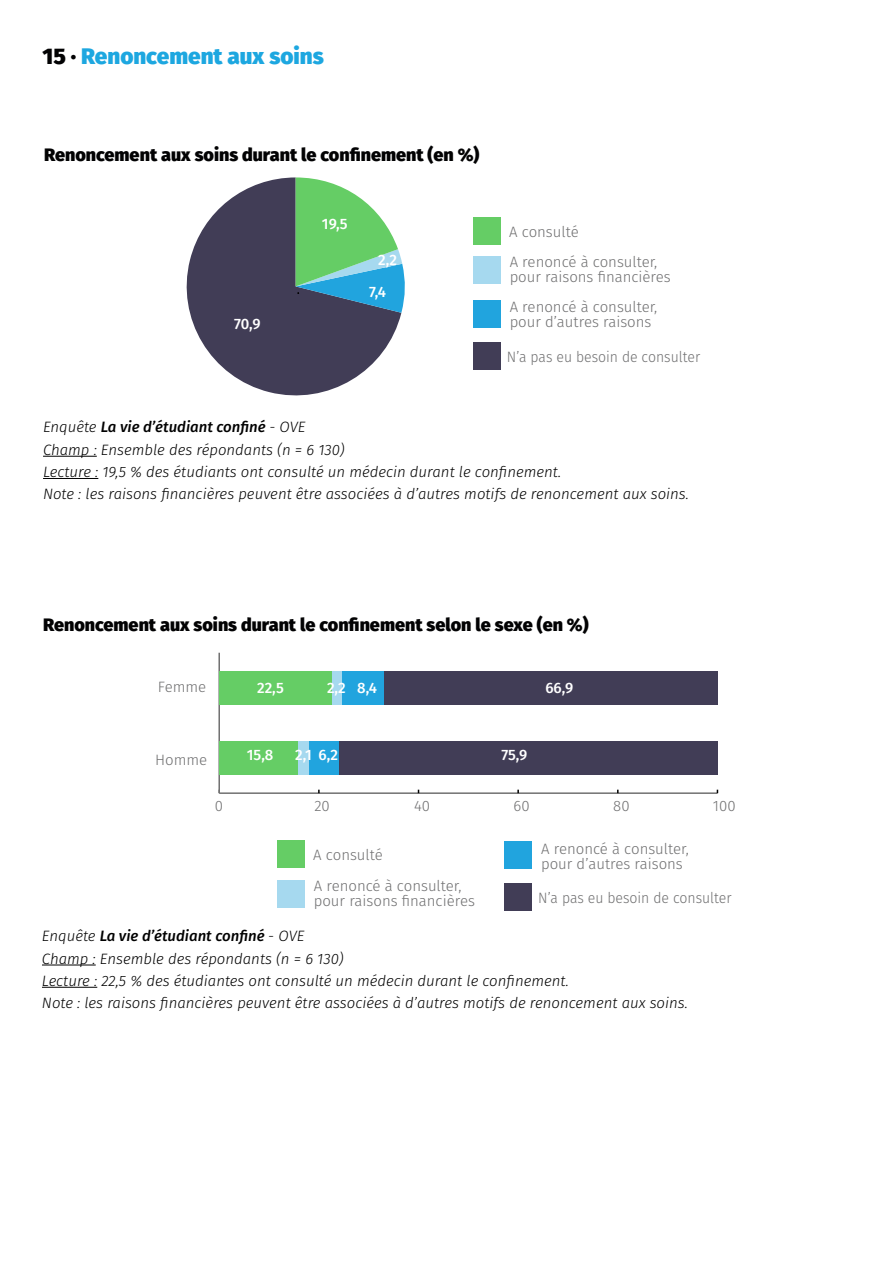
<style>
.page{position:relative;width:893px;height:1263px;background:#fff}
.page>*{position:absolute;margin:0;border:0;box-sizing:border-box;transform-origin:0 0}
.t1{font:800 22.5px "Fira Sans";color:#1da7e0}
.t2{font:800 18px "Fira Sans";color:#020203}
.t3{font:italic 300 15px/22.2px "Fira Sans";color:#000}
.t4{font:300 15px/15px "Fira Sans";color:#707071}
.t5{font:300 15px "Fira Sans";color:#707071;scale:.94 1}
.t6{font:500 15px "Fira Sans";color:#fff}
.s1{color:#020203}
.s2{font-weight:500}
</style>
<div class="page">
<svg style="left:186px;top:177px;width:215px;height:219px;fill:#413d56"></svg>
<svg style="left:296px;top:177px;width:109px;height:136px"></svg>
<div style="left:473px;top:256px;width:28px;height:28px;background:#a6d9ef"></div>
<div style="left:473px;top:300px;width:28px;height:27px;background:#21a4de"></div>
<div style="left:473px;top:342px;width:28px;height:27px;background:#413d56"></div>
<div style="left:473px;top:217px;width:28px;height:27px;background:#65cd65"></div>
<hr style="left:42px;top:965px;width:54px;height:1px;background:#000">
<hr style="left:42px;top:987px;width:55px;height:1px;background:#000">
<hr style="left:219px;top:792px;width:498px;height:2px;background:#707070">
<hr style="left:218px;top:653px;width:2px;height:140px;background:#707070">
<div style="left:384px;top:671px;width:333px;height:34px;background:#413d56"></div>
<div style="left:339px;top:741px;width:378px;height:34px;background:#413d56"></div>
<div style="left:342px;top:671px;width:42px;height:34px;background:#21a4de"></div>
<div style="left:308px;top:741px;width:31px;height:34px;background:#21a4de"></div>
<div style="left:331px;top:671px;width:11px;height:34px;background:#a6d9ef"></div>
<div style="left:298px;top:741px;width:10px;height:34px;background:#a6d9ef"></div>
<div style="left:219px;top:671px;width:112px;height:34px;background:#65cd65"></div>
<div style="left:219px;top:741px;width:79px;height:34px;background:#65cd65"></div>
<div style="left:277px;top:880px;width:28px;height:27px;background:#a6d9ef"></div>
<div style="left:504px;top:841px;width:28px;height:28px;background:#21a4de"></div>
<div style="left:504px;top:883px;width:28px;height:28px;background:#413d56"></div>
<div style="left:277px;top:840px;width:28px;height:28px;background:#65cd65"></div>
<hr style="left:43px;top:456px;width:54px;height:1px;background:#000">
<hr style="left:43px;top:478px;width:55px;height:1px;background:#000">
<h1 class="t1" style="left:43px;top:36px;width:283px"><span class="s1">15 ·</span> Renoncement aux soins</h1>
<p class="t2" style="left:44px;top:139px;width:437px">Renoncement aux soins durant le confinement (en %)</p>
<p class="t6" style="left:234px;top:312px;width:28px">70,9</p>
<p class="t6" style="left:322px;top:212px;width:27px">19,5</p>
<p class="t6" style="left:378px;top:248px;width:20px">2,2</p>
<p class="t6" style="left:369px;top:280px;width:18px">7,4</p>
<p class="t4" style="left:509px;top:224px;width:71px">A consulté</p>
<p class="t4" style="left:510px;top:254px;width:163px">A renoncé à consulter, pour raisons financières</p>
<p class="t4" style="left:510px;top:299px;width:149px">A renoncé à consulter, pour d’autres raisons</p>
<p class="t5" style="left:507px;top:346px;width:207px">N’a pas eu besoin de consulter</p>
<p class="t3" style="left:43px;top:416px;width:647px">Enquête <span class="s2">La vie d’étudiant confiné</span> - OVE<br>Champ : Ensemble des répondants (n = 6 130)<br>Lecture : 19,5 % des étudiants ont consulté un médecin durant le confinement.<br>Note : les raisons financières peuvent être associées à d’autres motifs de renoncement aux soins.</p>
<p class="t2" style="left:43px;top:608px;width:547px">Renoncement aux soins durant le confinement selon le sexe (en %)</p>
<p class="t4" style="left:158px;top:679px;width:50px">Femme</p>
<p class="t6" style="left:257px;top:675px;width:28px">22,5</p>
<p class="t6" style="left:327px;top:675px;width:52px">2,2 8,4</p>
<p class="t6" style="left:545px;top:675px;width:29px">66,9</p>
<p class="t4" style="left:155px;top:752px;width:54px">Homme</p>
<p class="t6" style="left:247px;top:743px;width:28px">15,8</p>
<p class="t6" style="left:295px;top:743px;width:44px">2,1 6,2</p>
<p class="t6" style="left:501px;top:743px;width:27px">75,9</p>
<p class="t4" style="left:215px;top:798px;width:10px">0</p>
<p class="t4" style="left:314px;top:798px;width:17px">20</p>
<p class="t4" style="left:414px;top:798px;width:18px">40</p>
<p class="t4" style="left:514px;top:798px;width:18px">60</p>
<p class="t4" style="left:613px;top:798px;width:18px">80</p>
<p class="t4" style="left:713px;top:798px;width:24px">100</p>
<p class="t4" style="left:313px;top:848px;width:71px">A consulté</p>
<p class="t4" style="left:314px;top:878px;width:163px">A renoncé à consulter, pour raisons financières</p>
<p class="t4" style="left:541px;top:841px;width:149px">A renoncé à consulter, pour d’autres raisons</p>
<p class="t5" style="left:538px;top:887px;width:207px">N’a pas eu besoin de consulter</p>
<p class="t3" style="left:42px;top:925px;width:647px">Enquête <span class="s2">La vie d’étudiant confiné</span> - OVE<br>Champ : Ensemble des répondants (n = 6 130)<br>Lecture : 22,5 % des étudiantes ont consulté un médecin durant le confinement.<br>Note : les raisons financières peuvent être associées à d’autres motifs de renoncement aux soins.</p>
</div>
